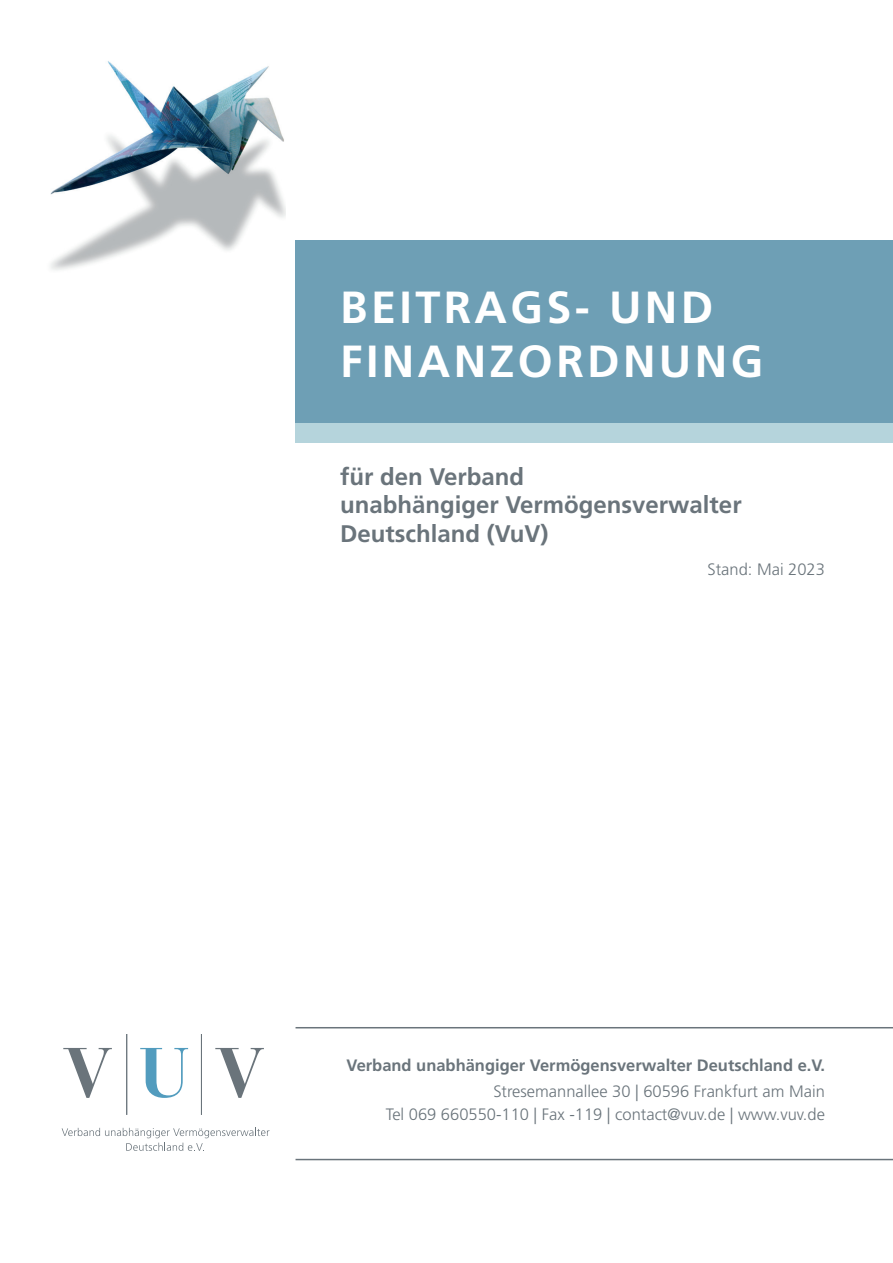
<style>
.page{position:relative;width:893px;height:1263px;background:#fff}
.page>*{position:absolute;margin:0;border:0;box-sizing:border-box;transform-origin:0 0}
.t1{font:700 45px/54px "Frutiger LT Std";letter-spacing:.075em;color:#fff}
.t2{font:700 24px/28.5px "Frutiger LT Std";color:#6a747b}
.t3{font:300 16.5px/22.5px "Frutiger LT Std";color:#6a747b;text-align:right}
.t4{font:700 16.5px "Frutiger LT Std";color:#6a747b}
</style>
<div class="page">
<svg style="left:63px;top:1048px;width:49px;height:50px"></svg>
<svg style="left:140px;top:1048px;width:48px;height:50px"></svg>
<svg style="left:215px;top:1048px;width:49px;height:50px"></svg>
<hr style="left:126px;top:1034px;width:1px;height:81px;background:#6a747b">
<hr style="left:201px;top:1034px;width:1px;height:81px;background:#6a747b">
<svg style="left:62px;top:1128px;width:207px;height:23px"></svg>
<hr style="left:296px;top:1027px;width:597px;height:1px;background:#6a747b">
<hr style="left:296px;top:1159px;width:597px;height:1px;background:#6a747b">
<img style="left:50px;top:61px;width:236px;height:209px">
<div style="left:296px;top:240px;width:597px;height:183px;background:#6e9fb5"></div>
<div style="left:296px;top:423px;width:597px;height:19px;background:#b5d4dc"></div>
<h1 class="t1" style="left:340px;top:280px;width:424px">BEITRAGS- UND<br>FINANZORDNUNG</h1>
<h2 class="t2" style="left:340px;top:462px;width:403px">für den Verband<br>unabhängiger Vermögensverwalter<br>Deutschland (VuV)</h2>
<p class="t3" style="left:708px;top:558px;width:119px">Stand: Mai 2023</p>
<p class="t4" style="left:347px;top:1056px;width:480px">Verband unabhängiger Vermögensverwalter Deutschland e.V.</p>
<p class="t3" style="left:386px;top:1080px;width:440px">Stresemannallee 30 | 60596 Frankfurt am Main<br>Tel 069 660550-110 | Fax -119 | contact@vuv.de | www.vuv.de</p>
</div>
